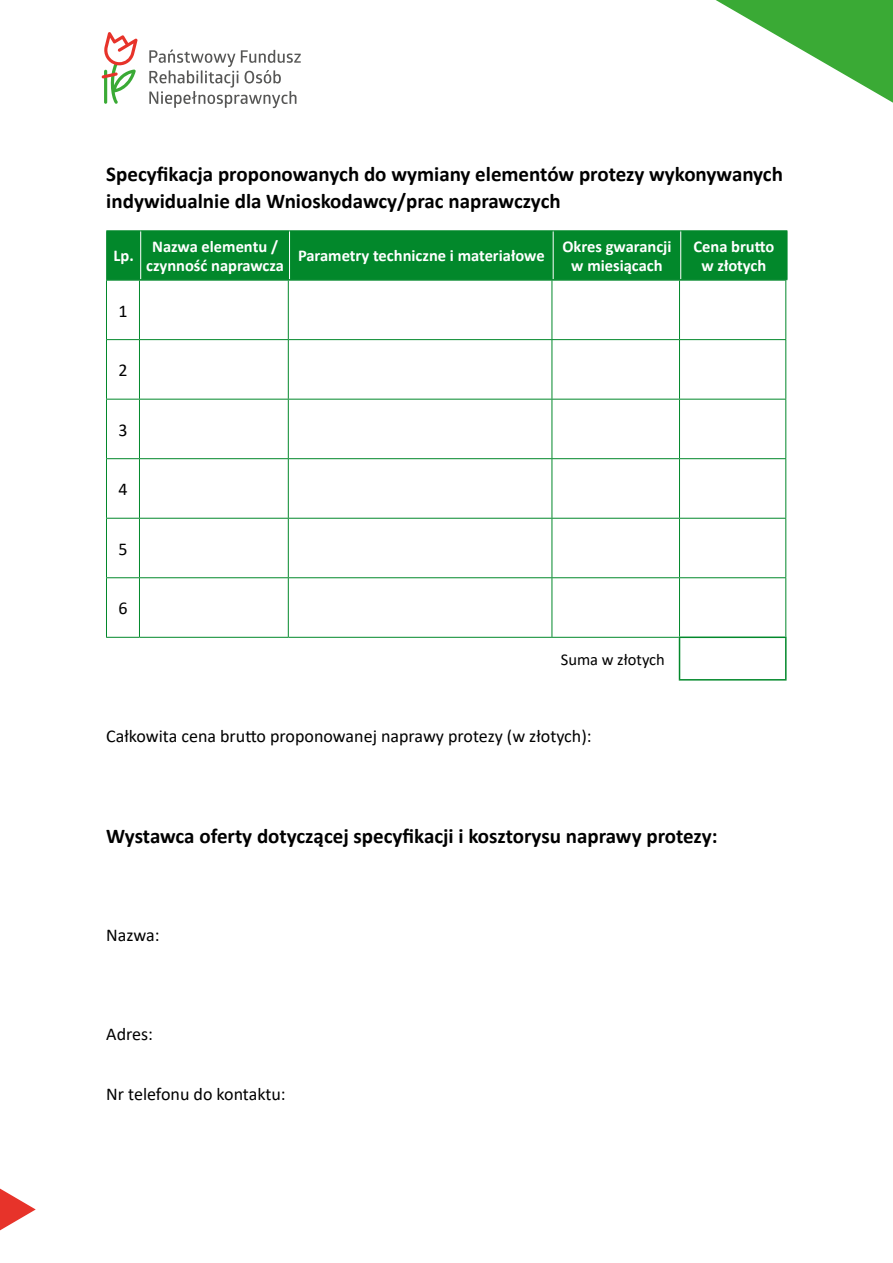
<style>
.page{position:relative;width:893px;height:1263px;background:#fff}
.page>*{position:absolute;margin:0;border:0;box-sizing:border-box;transform-origin:0 0}
.tekst{font:700 21px/27px "Calibri";color:#000}
.tekst-2{font:18px "Calibri";color:#000}
.tekst-3{font:700 16.5px/19.5px "Calibri";color:#fff;text-align:center}
.tekst-4{font:16.5px "Calibri";color:#000}
</style>
<div class="page">
<svg style="left:149px;top:49px;width:152px;height:59px"></svg>
<svg style="left:102px;top:32px;width:36px;height:72px"></svg>
<svg style="left:0;top:1188px;width:36px;height:42px"></svg>
<svg style="left:716px;top:0;width:177px;height:103px"></svg>
<div style="left:107px;top:231px;width:680px;height:48px;background:#02882b"></div>
<hr style="left:140px;top:231px;width:1px;height:48px;background:#fff">
<hr style="left:289px;top:231px;width:1px;height:48px;background:#fff">
<hr style="left:553px;top:231px;width:1px;height:48px;background:#fff">
<hr style="left:680px;top:231px;width:1px;height:48px;background:#fff">
<hr style="left:106px;top:230px;width:35px;height:1px;background:#02882b">
<hr style="left:106px;top:231px;width:1px;height:48px;background:#02882b">
<hr style="left:141px;top:230px;width:149px;height:1px;background:#02882b">
<hr style="left:290px;top:230px;width:263px;height:1px;background:#02882b">
<hr style="left:553px;top:230px;width:128px;height:1px;background:#02882b">
<hr style="left:681px;top:230px;width:106px;height:1px;background:#02882b">
<hr style="left:787px;top:231px;width:1px;height:48px;background:#02882b">
<hr style="left:106px;top:279px;width:35px;height:1px;background:#02882b">
<hr style="left:141px;top:279px;width:149px;height:1px;background:#02882b">
<hr style="left:290px;top:279px;width:263px;height:1px;background:#02882b">
<hr style="left:553px;top:279px;width:128px;height:1px;background:#02882b">
<hr style="left:681px;top:279px;width:106px;height:1px;background:#02882b">
<hr style="left:106px;top:280px;width:33px;height:1px;background:#02882b">
<hr style="left:106px;top:280px;width:1px;height:59px;background:#02882b">
<hr style="left:139px;top:280px;width:149px;height:1px;background:#02882b">
<hr style="left:139px;top:280px;width:1px;height:59px;background:#02882b">
<hr style="left:288px;top:280px;width:264px;height:1px;background:#02882b">
<hr style="left:288px;top:280px;width:1px;height:59px;background:#02882b">
<hr style="left:552px;top:280px;width:127px;height:1px;background:#02882b">
<hr style="left:552px;top:280px;width:1px;height:59px;background:#02882b">
<hr style="left:679px;top:280px;width:107px;height:1px;background:#02882b">
<hr style="left:679px;top:280px;width:1px;height:59px;background:#02882b">
<hr style="left:785px;top:280px;width:1px;height:59px;background:#02882b">
<hr style="left:106px;top:339px;width:33px;height:1px;background:#02882b">
<hr style="left:106px;top:340px;width:1px;height:59px;background:#02882b">
<hr style="left:139px;top:339px;width:149px;height:1px;background:#02882b">
<hr style="left:139px;top:340px;width:1px;height:59px;background:#02882b">
<hr style="left:288px;top:339px;width:264px;height:1px;background:#02882b">
<hr style="left:288px;top:340px;width:1px;height:59px;background:#02882b">
<hr style="left:552px;top:339px;width:127px;height:1px;background:#02882b">
<hr style="left:552px;top:340px;width:1px;height:59px;background:#02882b">
<hr style="left:679px;top:339px;width:107px;height:1px;background:#02882b">
<hr style="left:679px;top:340px;width:1px;height:59px;background:#02882b">
<hr style="left:785px;top:340px;width:1px;height:59px;background:#02882b">
<hr style="left:106px;top:399px;width:33px;height:1px;background:#02882b">
<hr style="left:106px;top:399px;width:1px;height:59px;background:#02882b">
<hr style="left:106px;top:458px;width:33px;height:1px;background:#02882b">
<hr style="left:106px;top:459px;width:1px;height:59px;background:#02882b">
<hr style="left:139px;top:399px;width:149px;height:1px;background:#02882b">
<hr style="left:139px;top:399px;width:1px;height:59px;background:#02882b">
<hr style="left:139px;top:459px;width:1px;height:59px;background:#02882b">
<hr style="left:288px;top:399px;width:264px;height:1px;background:#02882b">
<hr style="left:288px;top:399px;width:1px;height:59px;background:#02882b">
<hr style="left:552px;top:399px;width:127px;height:1px;background:#02882b">
<hr style="left:552px;top:399px;width:1px;height:59px;background:#02882b">
<hr style="left:679px;top:399px;width:107px;height:1px;background:#02882b">
<hr style="left:679px;top:399px;width:1px;height:59px;background:#02882b">
<hr style="left:785px;top:399px;width:1px;height:59px;background:#02882b">
<hr style="left:106px;top:518px;width:33px;height:1px;background:#02882b">
<hr style="left:106px;top:519px;width:1px;height:58px;background:#02882b">
<hr style="left:106px;top:577px;width:33px;height:1px;background:#02882b">
<hr style="left:106px;top:578px;width:1px;height:59px;background:#02882b">
<hr style="left:139px;top:458px;width:149px;height:1px;background:#02882b">
<hr style="left:139px;top:518px;width:149px;height:1px;background:#02882b">
<hr style="left:139px;top:519px;width:1px;height:58px;background:#02882b">
<hr style="left:139px;top:577px;width:149px;height:1px;background:#02882b">
<hr style="left:139px;top:578px;width:1px;height:59px;background:#02882b">
<hr style="left:288px;top:458px;width:264px;height:1px;background:#02882b">
<hr style="left:288px;top:459px;width:1px;height:59px;background:#02882b">
<hr style="left:288px;top:518px;width:264px;height:1px;background:#02882b">
<hr style="left:288px;top:519px;width:1px;height:58px;background:#02882b">
<hr style="left:288px;top:577px;width:264px;height:1px;background:#02882b">
<hr style="left:288px;top:578px;width:1px;height:59px;background:#02882b">
<hr style="left:552px;top:458px;width:127px;height:1px;background:#02882b">
<hr style="left:552px;top:459px;width:1px;height:59px;background:#02882b">
<hr style="left:552px;top:518px;width:127px;height:1px;background:#02882b">
<hr style="left:552px;top:519px;width:1px;height:58px;background:#02882b">
<hr style="left:552px;top:577px;width:127px;height:1px;background:#02882b">
<hr style="left:552px;top:578px;width:1px;height:59px;background:#02882b">
<hr style="left:679px;top:458px;width:107px;height:1px;background:#02882b">
<hr style="left:679px;top:459px;width:1px;height:59px;background:#02882b">
<hr style="left:785px;top:459px;width:1px;height:59px;background:#02882b">
<hr style="left:679px;top:518px;width:107px;height:1px;background:#02882b">
<hr style="left:679px;top:519px;width:1px;height:58px;background:#02882b">
<hr style="left:785px;top:519px;width:1px;height:58px;background:#02882b">
<hr style="left:679px;top:577px;width:107px;height:1px;background:#02882b">
<hr style="left:679px;top:578px;width:1px;height:58px;background:#02882b">
<hr style="left:785px;top:578px;width:1px;height:58px;background:#02882b">
<hr style="left:106px;top:637px;width:33px;height:1px;background:#02882b">
<hr style="left:139px;top:637px;width:149px;height:1px;background:#02882b">
<hr style="left:288px;top:637px;width:264px;height:1px;background:#02882b">
<hr style="left:552px;top:637px;width:127px;height:1px;background:#02882b">
<hr style="left:679px;top:636px;width:108px;height:2px;background:#02882b">
<hr style="left:679px;top:638px;width:1px;height:41px;background:#02882b">
<hr style="left:785px;top:638px;width:2px;height:41px;background:#02882b">
<hr style="left:679px;top:679px;width:108px;height:1px;background:#02882b">
<h2 class="tekst" style="left:106px;top:160px;width:678px">Specyfikacja proponowanych do wymiany elementów protezy wykonywanych indywidualnie dla Wnioskodawcy/prac naprawczych</h2>
<p class="tekst-3" style="left:114px;top:246px;width:22px">Lp.</p>
<p class="tekst-3" style="left:146px;top:236px;width:139px">Nazwa elementu / czynność naprawcza</p>
<p class="tekst-3" style="left:298px;top:246px;width:248px">Parametry techniczne i materiałowe</p>
<p class="tekst-3" style="left:562px;top:236px;width:111px">Okres gwarancji w miesiącach</p>
<p class="tekst-3" style="left:693px;top:236px;width:82px">Cena brutto w złotych</p>
<p class="tekst-2" style="left:118px;top:298px;width:11px">1</p>
<p class="tekst-2" style="left:118px;top:358px;width:11px">2</p>
<p class="tekst-2" style="left:118px;top:417px;width:11px">3</p>
<p class="tekst-2" style="left:118px;top:477px;width:11px">4</p>
<p class="tekst-2" style="left:118px;top:536px;width:11px">5</p>
<p class="tekst-2" style="left:118px;top:596px;width:11px">6</p>
<p class="tekst-4" style="left:561px;top:648px;width:106px">Suma w złotych</p>
<p class="tekst-2" style="left:106px;top:724px;width:487px">Całkowita cena brutto proponowanej naprawy protezy (w złotych):</p>
<p class="tekst" style="left:106px;top:823px;width:613px">Wystawca oferty dotyczącej specyfikacji i kosztorysu naprawy protezy:</p>
<p class="tekst-2" style="left:106px;top:923px;width:55px">Nazwa:</p>
<p class="tekst-2" style="left:106px;top:1021px;width:48px">Adres:</p>
<p class="tekst-2" style="left:106px;top:1082px;width:181px">Nr telefonu do kontaktu:</p>
</div>
